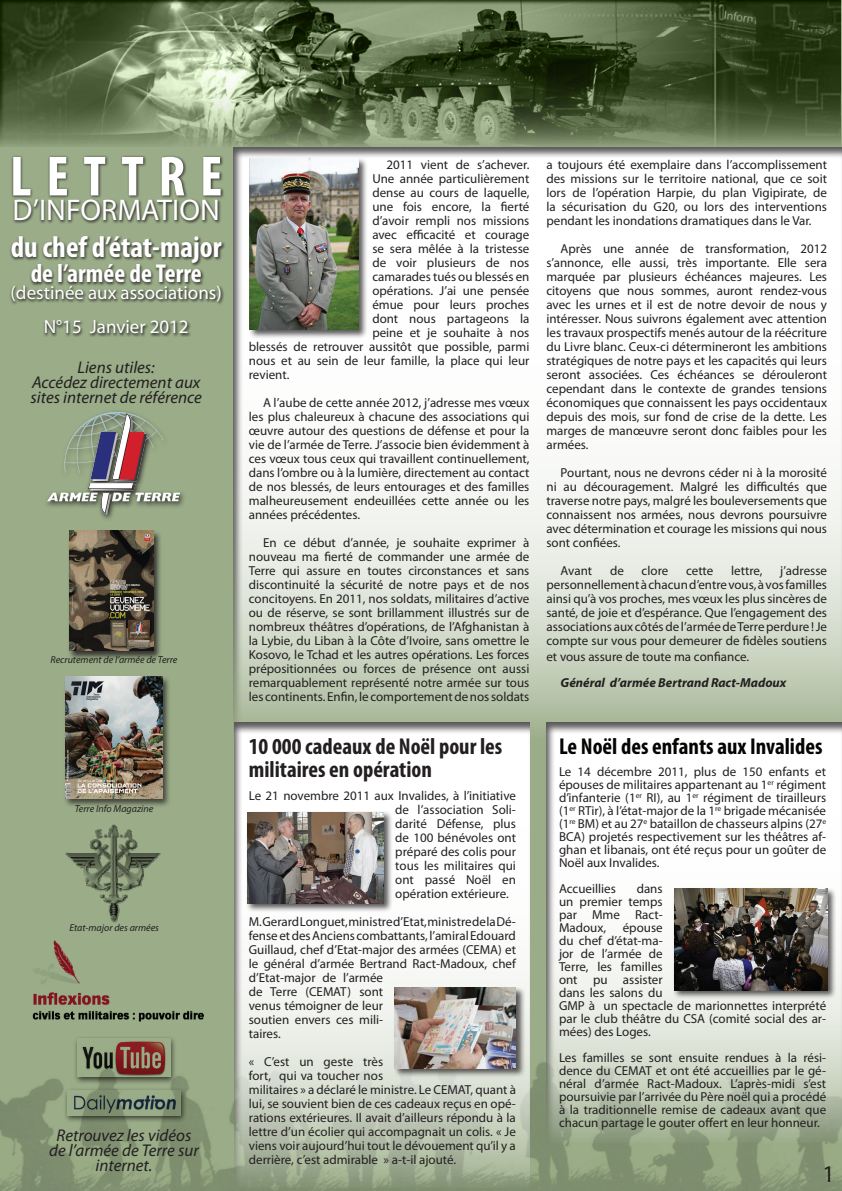
<style>
.page{position:relative;width:842px;height:1191px;background:#fff}
.page>*{position:absolute;margin:0;border:0;box-sizing:border-box;transform-origin:0 0}
.t1{font:700 condensed 57px "Myriad Pro";letter-spacing:.26em;color:#fff}
.t2{font:700 condensed 30px "Myriad Pro";color:#fff}
.t3{font:30px "Myriad Pro";color:#fff}
.t4{font:700 condensed 26px "Myriad Pro";color:#fff}
.t5{font:24px "Myriad Pro";color:#231f20}
.t6{font:700 condensed 23px/23px "Myriad Pro";color:#231f20}
.t7{font:700 condensed 23px "Myriad Pro";color:#040503}
.t8{font:19px/34px "Myriad Pro";color:#fff;text-align:center}
.t9{font:italic 17px/15px "Myriad Pro";color:#231f20;text-align:center}
.t10{font:13px/14px "Myriad Pro";color:#231f20;text-align:justify}
.t11{font:italic 700 13px "Myriad Pro";color:#231f20}
.t12{font:italic 10px "Myriad Pro";color:#231f20}
</style>
<div class="page">
<img style="left:0;top:147px;width:842px;height:1043px">
<div style="left:233px;top:146px;width:609px;height:592px;background:#231f20;opacity:.75"></div>
<div style="left:67px;top:529px;width:95px;height:131px;background:#231f20;opacity:.85"></div>
<img style="left:70px;top:530px;width:84px;height:120px">
<img style="left:32px;top:939px;width:172px;height:82px">
<div style="left:74px;top:1035px;width:103px;height:49px;background:#231f20;opacity:.75"></div>
<img style="left:78px;top:1038px;width:92px;height:38px">
<div style="left:63px;top:1087px;width:124px;height:36px;background:#231f20;opacity:.75"></div>
<img style="left:67px;top:1090px;width:114px;height:25px">
<img style="left:65px;top:822px;width:96px;height:101px">
<div style="left:63px;top:675px;width:108px;height:133px;background:#231f20;opacity:.75"></div>
<img style="left:66px;top:677px;width:97px;height:121px">
<div style="left:248px;top:157px;width:120px;height:182px;background:#231f20;opacity:.75"></div>
<img style="left:250px;top:158px;width:108px;height:172px">
<div style="left:231px;top:719px;width:299px;height:469px;background:#231f20;opacity:.75"></div>
<div style="left:543px;top:719px;width:299px;height:423px;background:#231f20;opacity:.75"></div>
<div style="left:672px;top:886px;width:164px;height:113px;background:#231f20;opacity:.75"></div>
<img style="left:674px;top:888px;width:153px;height:102px">
<img style="left:0;top:0;width:842px;height:147px">
<div style="left:9px;top:154px;width:216px;height:183px;background:#231f20;opacity:.75"></div>
<div style="left:43px;top:409px;width:143px;height:113px;background:#9aac88"></div>
<img style="left:47px;top:412px;width:133px;height:103px">
<div style="left:246px;top:810px;width:147px;height:102px;background:#231f20;opacity:.75"></div>
<img style="left:247px;top:812px;width:137px;height:91px">
<div style="left:393px;top:986px;width:132px;height:91px;background:#231f20;opacity:.75"></div>
<img style="left:394px;top:987px;width:122px;height:81px">
<h1 class="t1" style="left:10px;top:141px;width:214px">LETTRE</h1>
<h2 class="t3" style="left:13px;top:192px;width:209px">D’INFORMATION</h2>
<h2 class="t2" style="left:11px;top:229px;width:212px">du chef d’état-major</h2>
<h3 class="t4" style="left:31px;top:257px;width:173px">de l’armée de Terre</h3>
<h3 class="t8" style="left:11px;top:276px;width:213px">(destinée aux associations)<br>N°15 Janvier 2012</h3>
<h3 class="t9" style="left:31px;top:359px;width:173px">Liens utiles:<br>Accédez directement aux sites internet de référence</h3>
<p class="t12" style="left:51px;top:654px;width:128px">Recrutement de l’armée de Terre</p>
<p class="t12" style="left:75px;top:802px;width:80px">Terre Info Magazine</p>
<p class="t12" style="left:69px;top:921px;width:91px">Etat-major des armées</p>
<h3 class="t9" style="left:49px;top:1128px;width:151px">Retrouvez les vidéos de l’armée de Terre sur internet.</h3>
<p class="t10" style="left:386px;top:157px;width:144px">2011 vient de s’achever.</p>
<p class="t10" style="left:372px;top:171px;width:159px">Une année particulièrement</p>
<p class="t10" style="left:372px;top:185px;width:159px">dense au cours de laquelle,</p>
<p class="t10" style="left:372px;top:199px;width:159px">une fois encore, la fierté</p>
<p class="t10" style="left:372px;top:213px;width:159px">d’avoir rempli nos missions</p>
<p class="t10" style="left:372px;top:227px;width:159px">avec efficacité et courage</p>
<p class="t10" style="left:372px;top:241px;width:159px">se sera mêlée à la tristesse</p>
<p class="t10" style="left:372px;top:255px;width:159px">de voir plusieurs de nos</p>
<p class="t10" style="left:372px;top:269px;width:159px">camarades tués ou blessés en</p>
<p class="t10" style="left:372px;top:283px;width:159px">opérations. J’ai une pensée</p>
<p class="t10" style="left:372px;top:297px;width:159px">émue pour leurs proches</p>
<p class="t10" style="left:372px;top:311px;width:159px">dont nous partageons la</p>
<p class="t10" style="left:372px;top:325px;width:159px">peine et je souhaite à nos</p>
<p class="t10" style="left:249px;top:339px;width:282px">blessés de retrouver aussitôt que possible, parmi</p>
<p class="t10" style="left:249px;top:353px;width:282px">nous et au sein de leur famille, la place qui leur</p>
<p class="t10" style="left:249px;top:367px;width:42px">revient.</p>
<p class="t10" style="left:249px;top:395px;width:282px;text-indent:14px">A l’aube de cette année 2012, j’adresse mes vœux les plus chaleureux à chacune des associations qui œuvre autour des questions de défense et pour la vie de l’armée de Terre. J’associe bien évidemment à ces vœux tous ceux qui travaillent continuellement, dans l’ombre ou à la lumière, directement au contact de nos blessés, de leurs entourages et des familles malheureusement endeuillées cette année ou les années précédentes.</p>
<p class="t10" style="left:249px;top:535px;width:282px;text-indent:14px">En ce début d’année, je souhaite exprimer à nouveau ma fierté de commander une armée de Terre qui assure en toutes circonstances et sans discontinuité la sécurité de notre pays et de nos concitoyens. En 2011, nos soldats, militaires d’active ou de réserve, se sont brillamment illustrés sur de nombreux théâtres d’opérations, de l’Afghanistan à la Lybie, du Liban à la Côte d’Ivoire, sans omettre le Kosovo, le Tchad et les autres opérations. Les forces prépositionnées ou forces de présence ont aussi remarquablement représenté notre armée sur tous les continents. Enfin, le comportement de nos soldats</p>
<h3 class="t6" style="left:249px;top:734px;width:255px">10 000 cadeaux de Noël pour les militaires en opération</h3>
<p class="t10" style="left:395px;top:788px;width:122px;text-indent:-146px">Le 21 novembre 2011 aux Invalides, à l’initiative de l’association Soli&shy;darité Défense, plus de 100 bénévoles ont préparé des colis pour tous les militaires qui ont passé Noël en opération extérieure.</p>
<p class="t10" style="left:249px;top:914px;width:269px;text-align:left">M. Gerard Longuet, ministre d’Etat, ministre de la Dé&shy;fense et des Anciens combattants, l’amiral Edouard Guillaud, chef d’Etat-major des armées (CEMA) et le général d’armée Bertrand Ract-Madoux, chef d’Etat-major de l’armée<br>de Terre (CEMAT) sont<br>venus témoigner de leur<br>soutien envers ces mili-<br>taires.</p>
<p class="t10" style="left:249px;top:1054px;width:269px;text-align:left">« C’est un geste très<br>fort, qui va toucher nos<br>militaires » a déclaré le ministre. Le CEMAT, quant à lui, se souvient bien de ces cadeaux reçus en opé&shy;rations extérieures. Il avait d’ailleurs répondu à la lettre d’un écolier qui accompagnait un colis. « Je viens voir aujourd’hui tout le dévouement qu’il y a derrière, c’est admirable » a-t-il ajouté.</p>
<p class="t10" style="left:546px;top:157px;width:282px">a toujours été exemplaire dans l’accomplissement des missions sur le territoire national, que ce soit lors de l’opération Harpie, du plan Vigipirate, de la sécurisation du G20, ou lors des interventions pendant les inondations dramatiques dans le Var.</p>
<p class="t10" style="left:546px;top:241px;width:282px;text-indent:14px">Après une année de transformation, 2012 s’annonce, elle aussi, très importante. Elle sera marquée par plusieurs échéances majeures. Les citoyens que nous sommes, auront rendez-vous avec les urnes et il est de notre devoir de nous y intéresser. Nous suivrons également avec attention les travaux prospectifs menés autour de la réécriture du Livre blanc. Ceux-ci détermineront les ambitions stratégiques de notre pays et les capacités qui leurs seront associées. Ces échéances se dérouleront cependant dans le contexte de grandes tensions économiques que connaissent les pays occidentaux depuis des mois, sur fond de crise de la dette. Les marges de manœuvre seront donc faibles pour les armées.</p>
<p class="t10" style="left:546px;top:465px;width:282px;text-indent:14px">Pourtant, nous ne devrons céder ni à la morosité ni au découragement. Malgré les difficultés que traverse notre pays, malgré les bouleversements que connaissent nos armées, nous devrons poursuivre avec détermination et courage les missions qui nous sont confiées.</p>
<p class="t10" style="left:561px;top:563px;width:33px">Avant</p>
<p class="t10" style="left:610px;top:563px;width:15px">de</p>
<p class="t10" style="left:642px;top:563px;width:28px">clore</p>
<p class="t10" style="left:686px;top:563px;width:29px">cette</p>
<p class="t10" style="left:731px;top:563px;width:33px">lettre,</p>
<p class="t10" style="left:546px;top:563px;width:282px;text-indent:234px">j’adresse personnellement à chacun d’entre vous, à vos familles ainsi qu’à vos proches, mes vœux les plus sincères de santé, de joie et d’espérance. Que l’engagement des associations aux côtés de l’armée de Terre perdure ! Je compte sur vous pour demeurer de fidèles soutiens</p>
<p class="t10" style="left:546px;top:649px;width:204px">et vous assure de toute ma confiance.</p>
<p class="t11" style="left:561px;top:674px;width:227px">Général d’armée Bertrand Ract-Madoux</p>
<h3 class="t7" style="left:559px;top:732px;width:265px">Le Noël des enfants aux Invalides</h3>
<p class="t10" style="left:559px;top:765px;width:269px;line-height:13px">Le 14 décembre 2011, plus de 150 enfants et épouses de militaires appartenant au 1<sup>er</sup> régiment d’infanterie (1<sup>er</sup> RI), au 1<sup>er</sup> régiment de tirailleurs (1<sup>er</sup> RTir), à l’état-major de la 1<sup>re</sup> brigade mécanisée (1<sup>re</sup> BM) et au 27<sup>e</sup> bataillon de chasseurs alpins (27<sup>e </sup>BCA) projetés respectivement sur les théâtres af&shy;ghan et libanais, ont été reçus pour un goûter de Noël aux Invalides.</p>
<p class="t10" style="left:559px;top:881px;width:58px">Accueillies</p>
<p class="t10" style="left:559px;top:882px;width:105px;line-height:13px;text-indent:78px">dans un premier temps par Mme Ract-Madoux,</p>
<p class="t10" style="left:559px;top:921px;width:269px;line-height:13px;text-align:left;text-indent:64px">épouse<br>du chef d’état-ma-<br>jor de l’armée de<br>Terre, les familles<br>ont pu assister<br>dans les salons du<br>GMP à un spectacle de marionnettes interprété par le club théâtre du CSA (comité social des ar&shy;mées) des Loges.</p>
<p class="t10" style="left:559px;top:1051px;width:269px;line-height:13px">Les familles se sont ensuite rendues à la rési&shy;dence du CEMAT et ont été accueillies par le gé&shy;néral d’armée Ract-Madoux. L’après-midi s’est poursuivie par l’arrivée du Père noël qui a procédé à la traditionnelle remise de cadeaux avant que chacun partage le gouter offert en leur honneur.</p>
<h3 class="t5" style="left:822px;top:1159px;width:14px">1</h3>
</div>
